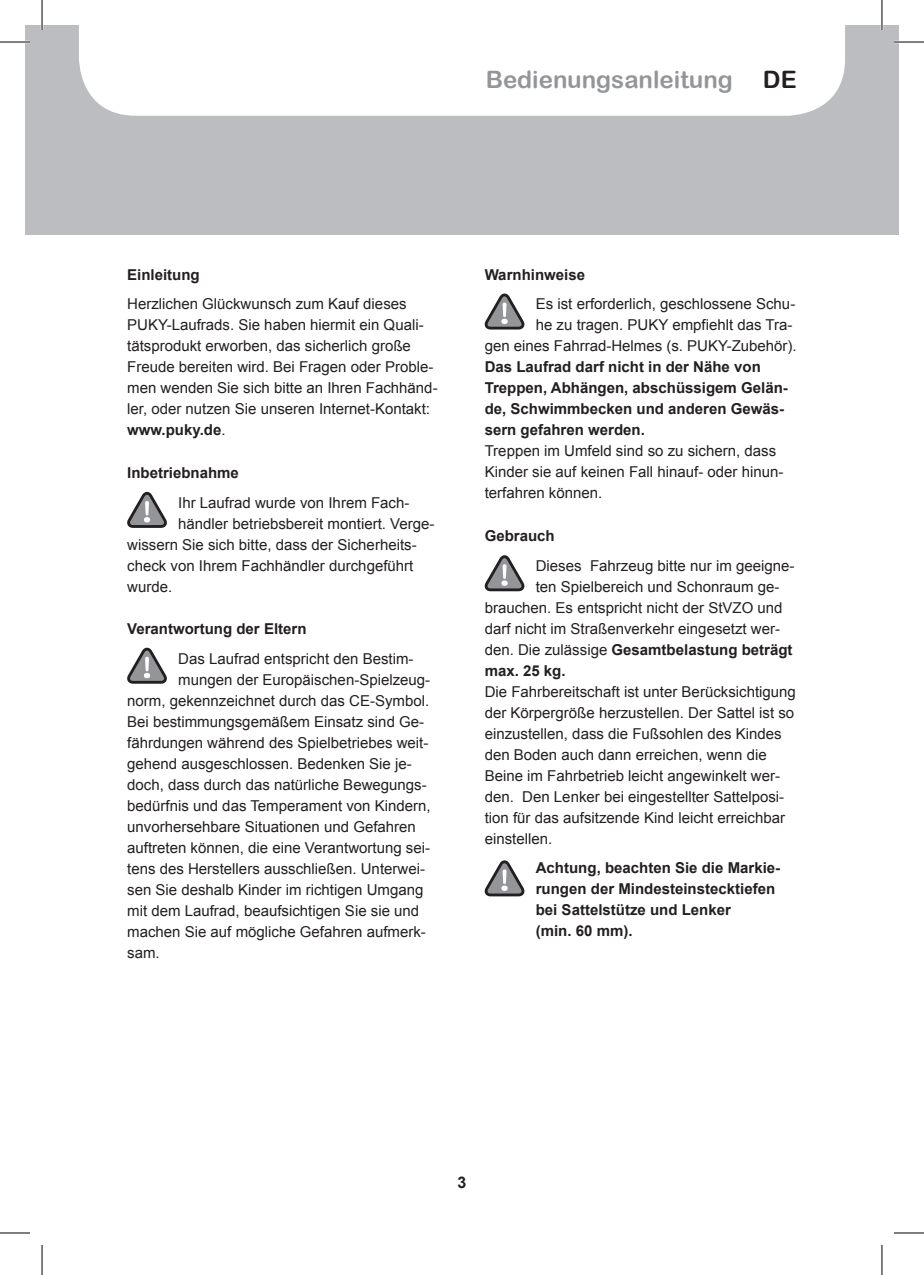
<style>
.page{position:relative;width:924px;height:1275px;background:#fff}
.page>*{position:absolute;margin:0;border:0;box-sizing:border-box;transform-origin:0 0}
.t1{font:24px "Arial Rounded MT Bold";color:#939598}
.t2{font:24px "Arial Rounded MT Bold";color:#231f20}
.t3{font:700 16px "Arial";color:#231f20}
.t4{font:15px/21px "Arial";color:#231f20}
.t5{font:700 15px/21px "Arial";color:#231f20}
.s1{font-weight:700}
.s2{font-weight:400}
</style>
<div class="page">
<div style="left:25px;top:25px;width:17px;height:210px;background:#bcbdc0"></div>
<div style="left:42px;top:25px;width:856px;height:210px;background:#bcbdc0"></div>
<div style="left:79px;top:25px;width:765px;height:91px;background:#fff"></div>
<svg style="left:127px;top:492px;width:40px;height:36px"></svg>
<svg style="left:127px;top:647px;width:40px;height:36px"></svg>
<svg style="left:484px;top:293px;width:40px;height:36px"></svg>
<svg style="left:484px;top:555px;width:40px;height:36px"></svg>
<svg style="left:484px;top:860px;width:40px;height:36px"></svg>
<hr style="left:0;top:41px;width:30px;height:2px;background:#fff">
<hr style="left:893px;top:41px;width:30px;height:2px;background:#fff">
<hr style="left:41px;top:0;width:2px;height:30px;background:#fff">
<hr style="left:880px;top:0;width:2px;height:30px;background:#fff">
<hr style="left:0;top:42px;width:30px;height:1px;background:#000">
<hr style="left:893px;top:42px;width:30px;height:1px;background:#000">
<hr style="left:0;top:1232px;width:30px;height:1px;background:#000">
<hr style="left:893px;top:1232px;width:30px;height:1px;background:#000">
<hr style="left:42px;top:0;width:1px;height:30px;background:#000">
<hr style="left:42px;top:1245px;width:1px;height:30px;background:#000">
<hr style="left:881px;top:0;width:1px;height:30px;background:#000">
<hr style="left:881px;top:1245px;width:1px;height:30px;background:#000">
<h1 class="t1" style="left:485px;top:65px;width:248px">Bedienungsanleitung</h1>
<h1 class="t2" style="left:762px;top:65px;width:35px">DE</h1>
<p class="t5" style="left:127px;top:264px;width:74px">Einleitung</p>
<p class="t4" style="left:127px;top:294px;width:312px">Herzlichen Glückwunsch zum Kauf dieses PUKY-Laufrads. Sie haben hiermit ein Quali&shy;tätsprodukt erworben, das sicherlich große Freude bereiten wird. Bei Fragen oder Proble&shy;men wenden Sie sich bitte an Ihren Fachhänd&shy;ler, oder nutzen Sie unseren Internet-Kontakt: <span class="s1">www.puky.de</span>.</p>
<p class="t5" style="left:127px;top:463px;width:113px">Inbetriebnahme</p>
<p class="t4" style="left:178px;top:492px;width:232px">Ihr Laufrad wurde von Ihrem Fach-</p>
<p class="t4" style="left:178px;top:513px;width:257px">händler betriebsbereit montiert. Verge-</p>
<p class="t4" style="left:127px;top:534px;width:291px">wissern Sie sich bitte, dass der Sicherheits-</p>
<p class="t4" style="left:127px;top:555px;width:287px">check von Ihrem Fachhändler durchgeführt</p>
<p class="t4" style="left:127px;top:576px;width:47px">wurde.</p>
<p class="t5" style="left:127px;top:619px;width:181px">Verantwortung der Eltern</p>
<p class="t4" style="left:178px;top:648px;width:237px">Das Laufrad entspricht den Bestim-</p>
<p class="t4" style="left:178px;top:669px;width:253px">mungen der Europäischen-Spielzeug-</p>
<p class="t4" style="left:127px;top:690px;width:303px">norm, gekennzeichnet durch das CE-Symbol.</p>
<p class="t4" style="left:127px;top:711px;width:298px">Bei bestimmungsgemäßem Einsatz sind Ge-</p>
<p class="t4" style="left:127px;top:732px;width:303px">fährdungen während des Spielbetriebes weit-</p>
<p class="t4" style="left:127px;top:753px;width:286px">gehend ausgeschlossen. Bedenken Sie je-</p>
<p class="t4" style="left:127px;top:774px;width:301px">doch, dass durch das natürliche Bewegungs-</p>
<p class="t4" style="left:127px;top:795px;width:305px">bedürfnis und das Temperament von Kindern,</p>
<p class="t4" style="left:127px;top:816px;width:290px">unvorhersehbare Situationen und Gefahren</p>
<p class="t4" style="left:127px;top:837px;width:304px">auftreten können, die eine Verantwortung sei-</p>
<p class="t4" style="left:127px;top:858px;width:299px">tens des Herstellers ausschließen. Unterwei-</p>
<p class="t4" style="left:127px;top:879px;width:297px">sen Sie deshalb Kinder im richtigen Umgang</p>
<p class="t4" style="left:127px;top:900px;width:293px">mit dem Laufrad, beaufsichtigen Sie sie und</p>
<p class="t4" style="left:127px;top:921px;width:300px">machen Sie auf mögliche Gefahren aufmerk-</p>
<p class="t4" style="left:127px;top:942px;width:34px">sam.</p>
<p class="t5" style="left:484px;top:264px;width:102px">Warnhinweise</p>
<p class="t4" style="left:484px;top:294px;width:313px;text-align:right">Es ist erforderlich, geschlossene Schu-<br>he zu tragen. PUKY empfiehlt das Tra-<br>gen eines Fahrrad-Helmes (s. PUKY-Zubehör).</p>
<p class="t5" style="left:484px;top:357px;width:304px">Das Laufrad darf nicht in der Nähe von Treppen, Abhängen, abschüssigem Gelän&shy;de, Schwimmbecken und anderen Gewäs&shy;sern gefahren werden.</p>
<p class="t4" style="left:484px;top:441px;width:300px">Treppen im Umfeld sind so zu sichern, dass<br>Kinder sie auf keinen Fall hinauf- oder hinun&shy;terfahren können.</p>
<p class="t5" style="left:484px;top:526px;width:72px">Gebrauch</p>
<p class="t4" style="left:535px;top:555px;width:260px">Dieses Fahrzeug bitte nur im geeigne-</p>
<p class="t4" style="left:535px;top:576px;width:245px">ten Spielbereich und Schonraum ge-</p>
<p class="t4" style="left:484px;top:597px;width:299px">brauchen. Es entspricht nicht der StVZO und</p>
<p class="t4" style="left:484px;top:618px;width:297px">darf nicht im Straßenverkehr eingesetzt wer-</p>
<p class="t5" style="left:484px;top:639px;width:309px"><span class="s2">den. Die zulässige</span> Gesamtbelastung beträgt</p>
<p class="t5" style="left:484px;top:660px;width:82px">max. 25 kg.</p>
<p class="t4" style="left:484px;top:681px;width:312px">Die Fahrbereitschaft ist unter Berücksichtigung der Körpergröße herzustellen. Der Sattel ist so einzustellen, dass die Fußsohlen des Kindes den Boden auch dann erreichen, wenn die Beine im Fahrbetrieb leicht angewinkelt wer&shy;den. Den Lenker bei eingestellter Sattelposi&shy;tion für das aufsitzende Kind leicht erreichbar einstellen.</p>
<p class="t5" style="left:535px;top:858px;width:246px">Achtung, beachten Sie die Markie&shy;rungen der Mindesteinstecktiefen bei Sattelstütze und Lenker<br>(min. 60 mm).</p>
<p class="t3" style="left:457px;top:1171px;width:10px">3</p>
</div>
